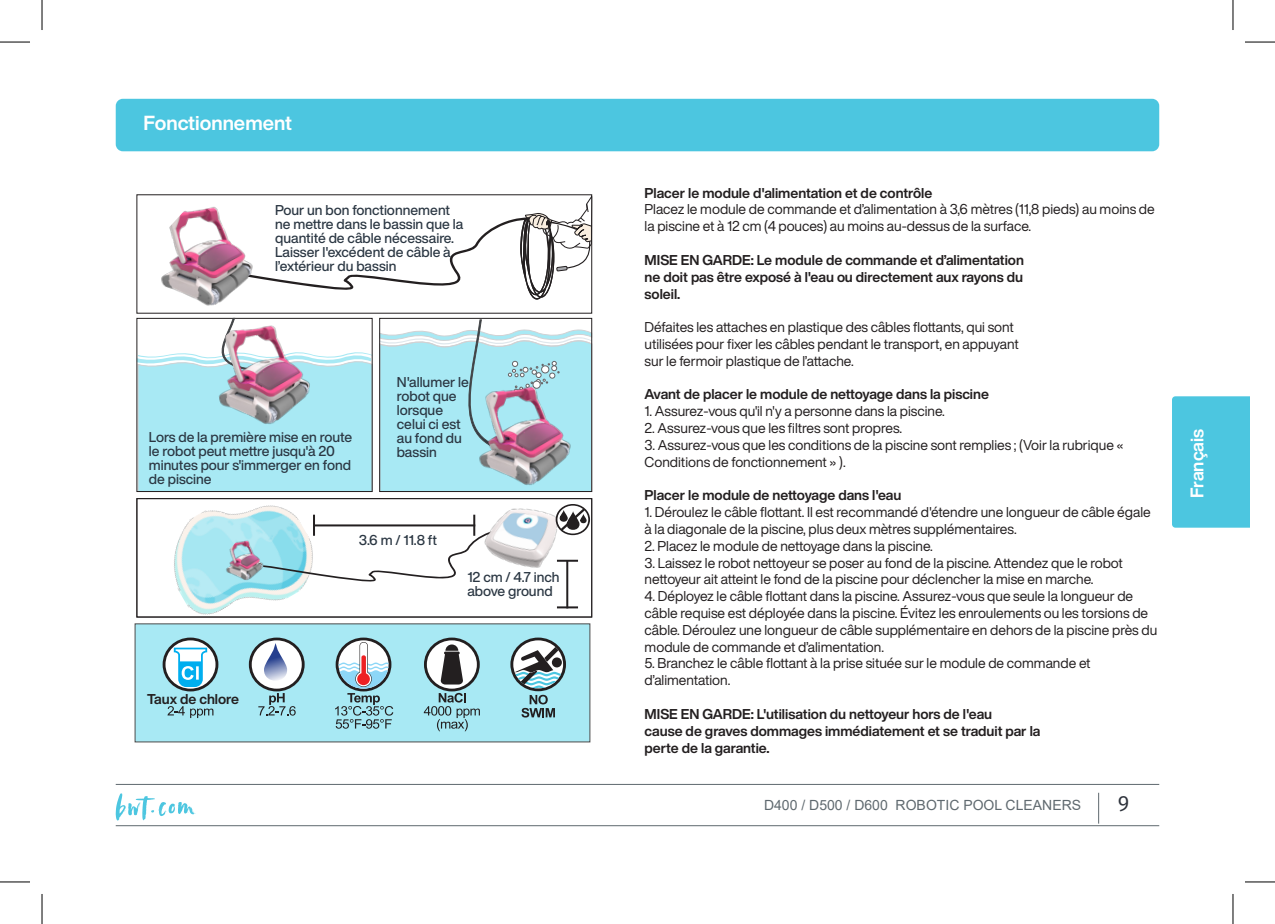
<style>
.page{position:relative;width:1275px;height:924px;background:#fff}
.page>*{position:absolute;margin:0;border:0;box-sizing:border-box;transform-origin:0 0}
.t1{font:22px "Fira Sans";color:#2d323b}
.t2{font:700 20px "Helvetica Now Display";color:#fff}
.t3{font:700 18px "Helvetica Now Display";color:#fff}
.t4{font:14px/16.8px "Helvetica Now Display";color:#231f20}
.t5{font:700 14px/16.8px "Helvetica Now Display";color:#231f20;text-align:justify}
.t6{font:500 14px/14px "Helvetica Now Display";color:#2b3743}
.t7{font:14px "Arial";color:#5f696f}
</style>
<div class="page">
<div style="left:1172px;top:396px;width:78px;height:131px;background:#4cc6e0"></div>
<div style="left:1187px;top:426px;width:22px;height:71px;background:#4cc6e0"></div>
<hr style="left:116px;top:824px;width:1043px;height:1px;background:#5f696f">
<hr style="left:116px;top:783px;width:1043px;height:1px;background:#5f696f">
<hr style="left:1098px;top:792px;width:1px;height:31px;background:#5f696f">
<svg style="left:116px;top:793px;width:79px;height:27px"></svg>
<div style="left:116px;top:99px;width:1043px;height:52px;background:#4cc6e0;border-radius:7px"></div>
<div style="left:135px;top:623px;width:455px;height:118px;background:#a8e9f4"></div>
<img style="left:151px;top:491px;width:179px;height:151px">
<svg style="left:293px;top:196px;width:299px;height:103px"></svg>
<svg style="left:263px;top:528px;width:208px;height:55px"></svg>
<svg style="left:379px;top:319px;width:213px;height:172px"></svg>
<svg style="left:137px;top:318px;width:235px;height:173px;background:#b2e9f2"></svg>
<svg style="left:424px;top:692px;width:56px;height:39px"></svg>
<svg style="left:424px;top:637px;width:56px;height:54px"></svg>
<div style="left:427px;top:640px;width:50px;height:48px;background:#fff;border-radius:50%"></div>
<svg style="left:440px;top:644px;width:23px;height:40px"></svg>
<svg style="left:258px;top:693px;width:38px;height:22px"></svg>
<svg style="left:249px;top:637px;width:56px;height:54px"></svg>
<div style="left:252px;top:640px;width:50px;height:48px;background:#fff;border-radius:50%"></div>
<svg style="left:262px;top:638px;width:27px;height:43px"></svg>
<svg style="left:336px;top:637px;width:55px;height:54px"></svg>
<svg style="left:335px;top:641px;width:58px;height:87px"></svg>
<svg style="left:167px;top:706px;width:46px;height:11px"></svg>
<svg style="left:163px;top:637px;width:55px;height:54px"></svg>
<div style="left:165px;top:640px;width:50px;height:48px;background:#fff;border-radius:50%"></div>
<svg style="left:174px;top:647px;width:33px;height:39px"></svg>
<svg style="left:510px;top:637px;width:56px;height:54px"></svg>
<svg style="left:513px;top:641px;width:50px;height:47px;background:#95a7ab"></svg>
<svg style="left:521px;top:694px;width:34px;height:23px"></svg>
<img style="left:136px;top:198px;width:157px;height:116px">
<img style="left:441px;top:378px;width:152px;height:114px">
<img style="left:181px;top:317px;width:168px;height:116px">
<div style="left:137px;top:498px;width:455px;height:119px;border:1px solid #231f20"></div>
<img style="left:212px;top:537px;width:67px;height:46px">
<img style="left:471px;top:483px;width:104px;height:98px">
<svg style="left:555px;top:503px;width:35px;height:32px"></svg>
<svg style="left:557px;top:505px;width:31px;height:28px"></svg>
<svg style="left:559px;top:508px;width:31px;height:36px"></svg>
<hr style="left:314px;top:524px;width:161px;height:2px;background:#231f20">
<hr style="left:313px;top:514px;width:2px;height:21px;background:#231f20">
<hr style="left:473px;top:514px;width:2px;height:21px;background:#231f20">
<hr style="left:566px;top:560px;width:2px;height:48px;background:#231f20">
<hr style="left:557px;top:559px;width:21px;height:2px;background:#231f20">
<hr style="left:557px;top:606px;width:21px;height:2px;background:#231f20">
<hr style="left:0;top:42px;width:30px;height:1px;background:#000">
<hr style="left:1245px;top:42px;width:30px;height:1px;background:#000">
<hr style="left:0;top:881px;width:30px;height:1px;background:#000">
<hr style="left:1245px;top:881px;width:30px;height:1px;background:#000">
<hr style="left:42px;top:0;width:1px;height:30px;background:#000">
<hr style="left:42px;top:893px;width:1px;height:30px;background:#000">
<hr style="left:1232px;top:0;width:1px;height:30px;background:#000">
<hr style="left:1232px;top:893px;width:1px;height:30px;background:#000">
<h2 class="t2" style="left:143px;top:108px;width:150px">Fonctionnement</h2>
<p class="t6" style="left:275px;top:203px;width:190px">Pour un bon fonctionnement ne mettre dans le bassin que la quantité de câble nécessaire.<br>Laisser l'excédent de câble à l’extérieur du bassin</p>
<p class="t6" style="left:149px;top:429px;width:205px">Lors de la première mise en route le robot peut mettre jusqu'à 20 minutes pour s'immerger en fond de piscine</p>
<p class="t6" style="left:397px;top:375px;width:73px">N'allumer le robot que lorsque celui ci est au fond du bassin</p>
<p class="t5" style="left:147px;top:690px;width:93px">Taux de chlore</p>
<p class="t6" style="left:359px;top:532px;width:80px">3.6 m / 11.8 ft</p>
<p class="t6" style="left:467px;top:569px;width:94px">12 cm / 4.7 inch above ground</p>
<p class="t5" style="left:644px;top:184px;width:289px">Placer le module d'alimentation et de contrôle</p>
<p class="t4" style="left:644px;top:201px;width:512px">Placez le module de commande et d’alimentation à 3,6 mètres (11,8 pieds) au moins de la piscine et à 12 cm (4 pouces) au moins au-dessus de la surface.</p>
<p class="t5" style="left:644px;top:251px;width:381px">MISE EN GARDE: Le module de commande et d’alimentation ne doit pas être exposé à l'eau ou directement aux rayons du soleil.</p>
<p class="t4" style="left:644px;top:318px;width:376px">Défaites les attaches en plastique des câbles flottants, qui sont utilisées pour fixer les câbles pendant le transport, en appuyant sur le fermoir plastique de l’attache.</p>
<p class="t5" style="left:644px;top:386px;width:346px">Avant de placer le module de nettoyage dans la piscine</p>
<p class="t4" style="left:644px;top:402px;width:302px">1. Assurez-vous qu'il n'y a personne dans la piscine.</p>
<p class="t4" style="left:644px;top:419px;width:259px">2. Assurez-vous que les filtres sont propres.</p>
<p class="t4" style="left:644px;top:436px;width:480px">3. Assurez-vous que les conditions de la piscine sont remplies ; (Voir la rubrique «<br>Conditions de fonctionnement » ).</p>
<p class="t5" style="left:644px;top:486px;width:258px">Placer le module de nettoyage dans l'eau</p>
<p class="t4" style="left:644px;top:503px;width:508px">1. Déroulez le câble flottant. Il est recommandé d'étendre une longueur de câble égale à la diagonale de la piscine, plus deux mètres supplémentaires.</p>
<p class="t4" style="left:644px;top:537px;width:290px">2. Placez le module de nettoyage dans la piscine.</p>
<p class="t4" style="left:644px;top:554px;width:480px">3. Laissez le robot nettoyeur se poser au fond de la piscine. Attendez que le robot nettoyeur ait atteint le fond de la piscine pour déclencher la mise en marche.</p>
<p class="t4" style="left:644px;top:587px;width:514px">4. Déployez le câble flottant dans la piscine. Assurez-vous que seule la longueur de câble requise est déployée dans la piscine. Évitez les enroulements ou les torsions de câble. Déroulez une longueur de câble supplémentaire en dehors de la piscine près du module de commande et d’alimentation.</p>
<p class="t4" style="left:644px;top:654px;width:447px">5. Branchez le câble flottant à la prise située sur le module de commande et d’alimentation.</p>
<p class="t5" style="left:644px;top:705px;width:397px;text-align:left">MISE EN GARDE: L'utilisation du nettoyeur hors de l'eau<br>cause de graves dommages immédiatement et se traduit par la perte de la garantie.</p>
<p class="t7" style="left:764px;top:795px;width:318px">D400 / D500 / D600 ROBOTIC POOL CLEANERS</p>
<h1 class="t1" style="left:1117px;top:787px;width:13px">9</h1>
<p class="t3" style="left:1184px;top:497px;width:70px;rotate:-90deg">Français</p>
</div>
